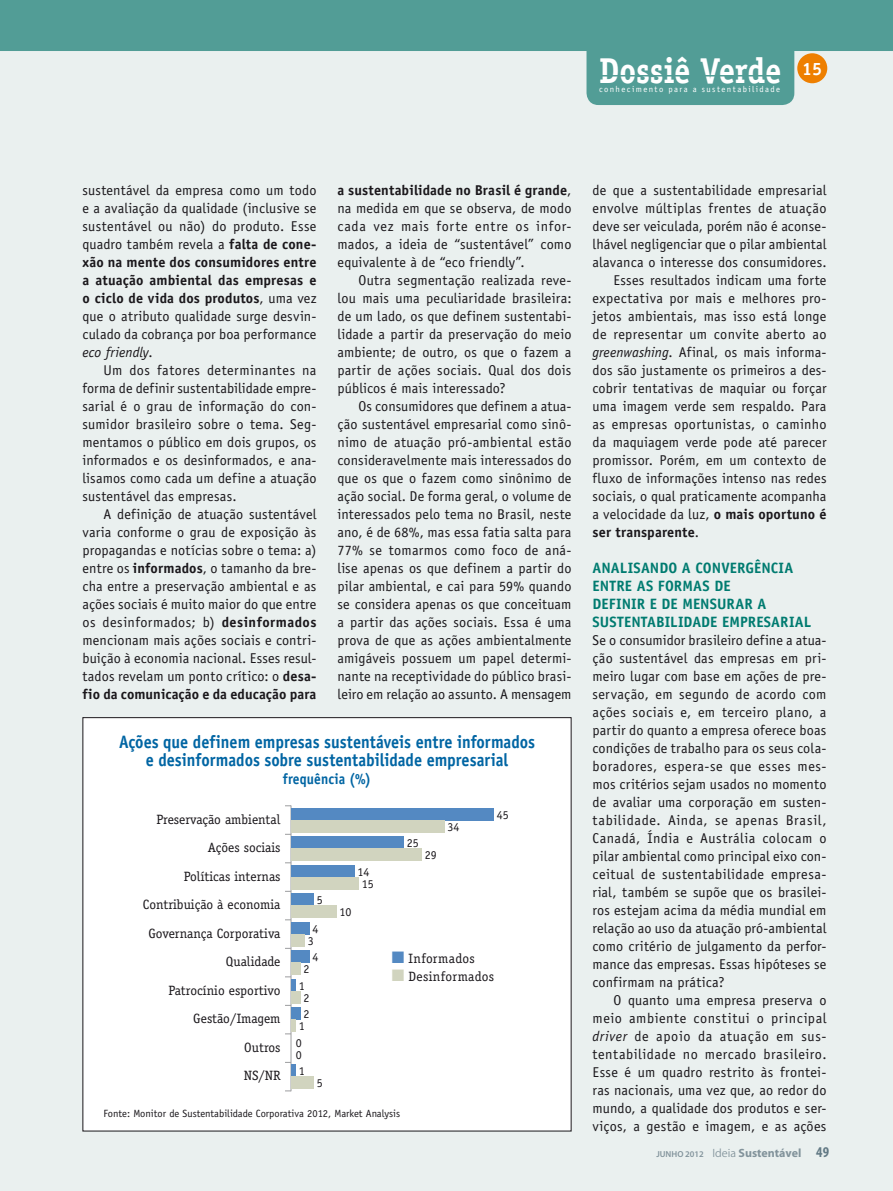
<style>
.page{position:relative;width:893px;height:1191px;background:#eaf0ef}
.page>*{position:absolute;margin:0;border:0;box-sizing:border-box;transform-origin:0 0}
.t1{font:700 36px "Officina Serif Std";letter-spacing:-.005em;color:#fff;scale:.9 1}
.t2{font:700 18px/18px "Officina Sans Std";color:#0065a3;text-align:center;scale:.9 1}
.t3{font:700 18px "Officina Serif Std";color:#fff}
.t4{font:700 15px/18px "Officina Sans Std";letter-spacing:.005em;color:#007b70}
.t5{font:700 15px "Officina Sans Std";color:#0065a3;scale:.9 1}
.t6{font:14.25px/18px "Officina Sans Std";letter-spacing:.01em;color:#1a171b;text-align:justify}
.t7{font:700 14.25px "Officina Sans Std";color:#1a171b}
.t8{font:13.5px/28.5px "Officina Serif Std";color:#1a171b;text-align:right}
.t9{font:12px "Officina Serif Std";color:#1a171b}
.t10{font:700 12px "Myriad Pro";color:#82939b}
.t11{font:10.5px "Officina Sans Std";color:#1a171b}
.t12{font:8.55px "Officina Sans Std";letter-spacing:.165em;color:#fff}
.s1{font-weight:700}
.s2{font-style:italic}
.s3{color:#5489c2}
.s4{color:#d1d4bf}
.s5{font-weight:400}
.s6{font-weight:600;font-size:8.7px}
.s7{font-family:"Myriad IS320";font-weight:400}
.s8{font-stretch:condensed;font-size:15px;color:#637a85}
</style>
<div class="page">
<div style="left:83px;top:717px;width:488px;height:414px;background:#fff"></div>
<hr style="left:291px;top:805px;width:1px;height:286px;background:#9c9d9f">
<div style="left:291px;top:808px;width:203px;height:12px;background:#5489c2"></div>
<div style="left:291px;top:836px;width:113px;height:12px;background:#5489c2"></div>
<div style="left:291px;top:865px;width:63px;height:12px;background:#5489c2"></div>
<div style="left:291px;top:893px;width:23px;height:12px;background:#5489c2"></div>
<div style="left:291px;top:922px;width:18px;height:12px;background:#5489c2"></div>
<div style="left:291px;top:950px;width:18px;height:12px;background:#5489c2"></div>
<div style="left:291px;top:979px;width:5px;height:12px;background:#5489c2"></div>
<div style="left:291px;top:1007px;width:9px;height:12px;background:#5489c2"></div>
<div style="left:291px;top:1064px;width:5px;height:12px;background:#5489c2"></div>
<div style="left:291px;top:820px;width:153px;height:12px;background:#d1d4bf"></div>
<div style="left:291px;top:848px;width:131px;height:12px;background:#d1d4bf"></div>
<div style="left:291px;top:877px;width:68px;height:12px;background:#d1d4bf"></div>
<div style="left:291px;top:905px;width:45px;height:12px;background:#d1d4bf"></div>
<div style="left:291px;top:934px;width:14px;height:12px;background:#d1d4bf"></div>
<div style="left:291px;top:962px;width:9px;height:12px;background:#d1d4bf"></div>
<div style="left:291px;top:991px;width:9px;height:12px;background:#d1d4bf"></div>
<div style="left:291px;top:1019px;width:5px;height:12px;background:#d1d4bf"></div>
<div style="left:291px;top:1076px;width:23px;height:12px;background:#d1d4bf"></div>
<svg style="left:0;top:0;width:893px;height:105px;fill:#529d96"></svg>
<hr style="left:600px;top:75px;width:181px;height:1px;background:#529d96">
<div style="left:797px;top:53px;width:30px;height:30px;background:#ee7f00;border-radius:50%"></div>
<h1 class="t1" style="left:600px;top:49px;width:203px">Dossiê Verde</h1>
<p class="t12" style="left:599px;top:84px;width:183px">conhecimento para a sustentabilidade</p>
<p class="t3" style="left:802px;top:57px;width:21px">15</p>
<p class="t6" style="left:82px;top:181px;width:236px">sustentável da empresa como um todo e a avaliação da qualidade (inclusive se sustentável ou não) do produto. Esse quadro também revela a <span class="s1">falta de cone&shy;xão na mente dos consumidores entre a atuação ambiental das empresas e o ciclo de vida dos produtos</span>, uma vez que o atributo qualidade surge desvin&shy;culado da cobrança por boa performance <span class="s2">eco friendly</span>.</p>
<p class="t6" style="left:82px;top:361px;width:236px;text-indent:21px">Um dos fatores determinantes na forma de definir sustentabilidade empre&shy;sarial é o grau de informação do con&shy;sumidor brasileiro sobre o tema. Seg&shy;mentamos o público em dois grupos, os informados e os desinformados, e ana&shy;lisamos como cada um define a atuação sustentável das empresas.</p>
<p class="t6" style="left:82px;top:505px;width:236px;text-indent:21px">A definição de atuação sustentável varia conforme o grau de exposição às propagandas e notícias sobre o tema: a) entre os <span class="s1">informados</span>, o tamanho da bre&shy;cha entre a preservação ambiental e as ações sociais é muito maior do que entre os desinformados; b) <span class="s1">desinformados </span>mencionam mais ações sociais e contri&shy;buição à economia nacional. Esses resul&shy;tados revelam um ponto crítico: o <span class="s1">desa&shy;fio da comunicação e da educação para</span></p>
<p class="t6" style="left:338px;top:181px;width:235px"><span class="s1">a sustentabilidade no Brasil é grande</span>, na medida em que se observa, de modo cada vez mais forte entre os infor&shy;mados, a ideia de “sustentável” como equivalente à de “eco friendly”.</p>
<p class="t6" style="left:338px;top:271px;width:236px;text-indent:21px">Outra segmentação realizada reve&shy;lou mais uma peculiaridade brasileira: de um lado, os que definem sustentabi&shy;lidade a partir da preservação do meio ambiente; de outro, os que o fazem a partir de ações sociais. Qual dos dois públicos é mais interessado?</p>
<p class="t6" style="left:338px;top:397px;width:236px;text-indent:21px">Os consumidores que definem a atua&shy;ção sustentável empresarial como sinô&shy;nimo de atuação pró-ambiental estão consideravelmente mais interessados do que os que o fazem como sinônimo de ação social. De forma geral, o volume de interessados pelo tema no Brasil, neste ano, é de 68%, mas essa fatia salta para 77% se tomarmos como foco de aná&shy;lise apenas os que definem a partir do pilar ambiental, e cai para 59% quando se considera apenas os que conceituam a partir das ações sociais. Essa é uma prova de que as ações ambientalmente amigáveis possuem um papel determi&shy;nante na receptividade do público brasi&shy;leiro em relação ao assunto. A mensagem</p>
<p class="t2" style="left:119px;top:733px;width:464px">Ações que definem empresas sustentáveis entre informados e desinformados sobre sustentabilidade empresarial</p>
<p class="t5" style="left:283px;top:770px;width:100px">frequência (%)</p>
<p class="t8" style="left:143px;top:805px;width:139px">Preservação ambiental<br>Ações sociais<br>Políticas internas<br>Contribuição à economia<br>Governança Corporativa<br>Qualidade<br>Patrocínio esportivo<br>Gestão/Imagem<br>Outros<br>NS/NR</p>
<p class="t9" style="left:497px;top:807px;width:13px">45</p>
<p class="t9" style="left:447px;top:819px;width:13px">34</p>
<p class="t9" style="left:407px;top:836px;width:13px">25</p>
<p class="t9" style="left:425px;top:848px;width:13px">29</p>
<p class="t9" style="left:357px;top:864px;width:13px">14</p>
<p class="t9" style="left:362px;top:876px;width:13px">15</p>
<p class="t9" style="left:317px;top:893px;width:7px">5</p>
<p class="t9" style="left:312px;top:921px;width:7px">4</p>
<p class="t9" style="left:312px;top:950px;width:7px">4</p>
<p class="t9" style="left:339px;top:905px;width:13px">10</p>
<p class="t9" style="left:308px;top:933px;width:7px">3</p>
<p class="t9" style="left:303px;top:962px;width:7px">2</p>
<p class="t9" style="left:303px;top:990px;width:7px">2</p>
<p class="t8" style="left:392px;top:944px;width:84px"><span class="s3">■</span> Informados</p>
<p class="t8" style="left:392px;top:962px;width:104px"><span class="s4">■</span> Desinformados</p>
<p class="t9" style="left:299px;top:978px;width:7px">1</p>
<p class="t9" style="left:303px;top:1007px;width:7px">2</p>
<p class="t9" style="left:299px;top:1019px;width:7px">1</p>
<p class="t9" style="left:296px;top:1047px;width:7px">0</p>
<p class="t9" style="left:296px;top:1035px;width:7px">0</p>
<p class="t9" style="left:299px;top:1064px;width:7px">1</p>
<p class="t9" style="left:317px;top:1076px;width:7px">5</p>
<p class="t11" style="left:104px;top:1107px;width:298px">Fonte: Monitor de Sustentabilidade Corporativa 2012, Market Analysis</p>
<p class="t6" style="left:593px;top:181px;width:235px">de que a sustentabilidade empresarial</p>
<p class="t6" style="left:593px;top:199px;width:235px">envolve múltiplas frentes de atuação</p>
<p class="t6" style="left:593px;top:217px;width:235px">deve ser veiculada, porém não é aconse-</p>
<p class="t6" style="left:593px;top:235px;width:235px">lhável negligenciar que o pilar ambiental</p>
<p class="t6" style="left:593px;top:253px;width:236px">alavanca o interesse dos consumidores.</p>
<p class="t6" style="left:614px;top:271px;width:215px">Esses resultados indicam uma forte</p>
<p class="t6" style="left:593px;top:289px;width:235px">expectativa por mais e melhores pro-</p>
<p class="t6" style="left:593px;top:307px;width:235px">jetos ambientais, mas isso está longe</p>
<p class="t6" style="left:593px;top:325px;width:235px">de representar um convite aberto ao</p>
<p class="t6" style="left:593px;top:343px;width:235px"><span class="s2">greenwashing</span>. Afinal, os mais informa-</p>
<p class="t6" style="left:593px;top:361px;width:235px">dos são justamente os primeiros a des-</p>
<p class="t6" style="left:593px;top:379px;width:235px">cobrir tentativas de maquiar ou forçar</p>
<p class="t6" style="left:593px;top:397px;width:235px">uma imagem verde sem respaldo. Para</p>
<p class="t6" style="left:593px;top:415px;width:235px">as empresas oportunistas, o caminho</p>
<p class="t6" style="left:593px;top:433px;width:236px">da maquiagem verde pode até parecer</p>
<p class="t6" style="left:593px;top:451px;width:235px">promissor. Porém, em um contexto de</p>
<p class="t6" style="left:593px;top:469px;width:236px">fluxo de informações intenso nas redes</p>
<p class="t6" style="left:593px;top:487px;width:235px">sociais, o qual praticamente acompanha</p>
<p class="t6" style="left:593px;top:505px;width:235px">a velocidade da luz, <span class="s1">o mais oportuno é</span></p>
<p class="t7" style="left:593px;top:523px;width:108px">ser transparente<span class="s5">.</span></p>
<p class="t4" style="left:592px;top:559px;width:220px">Analisando a convergência entre as formas de<br>definir e de mensurar a sustentabilidade empresarial</p>
<p class="t6" style="left:592px;top:631px;width:236px">Se o consumidor brasileiro define a atua&shy;ção sustentável das empresas em pri&shy;meiro lugar com base em ações de pre&shy;servação, em segundo de acordo com ações sociais e, em terceiro plano, a partir do quanto a empresa oferece boas condições de trabalho para os seus cola&shy;boradores, espera-se que esses mes&shy;mos critérios sejam usados no momento de avaliar uma corporação em susten&shy;tabilidade. Ainda, se apenas Brasil, Canadá, Índia e Austrália colocam o pilar ambiental como principal eixo con&shy;ceitual de sustentabilidade empresa&shy;rial, também se supõe que os brasilei&shy;ros estejam acima da média mundial em relação ao uso da atuação pró-ambiental como critério de julgamento da perfor&shy;mance das empresas. Essas hipóteses se confirmam na prática?</p>
<p class="t6" style="left:592px;top:991px;width:236px;text-indent:21px">O quanto uma empresa preserva o meio ambiente constitui o principal <span class="s2">driver</span> de apoio da atuação em sus&shy;tentabilidade no mercado brasileiro.<br>Esse é um quadro restrito às frontei&shy;ras nacionais, uma vez que, ao redor do mundo, a qualidade dos produtos e ser&shy;viços, a gestão e imagem, e as ações</p>
<p class="t10" style="left:656px;top:1146px;width:174px"><span class="s6">JUNHO 2012</span> <span class="s7">Ideia</span> Sustentável <span class="s8">49</span></p>
</div>
